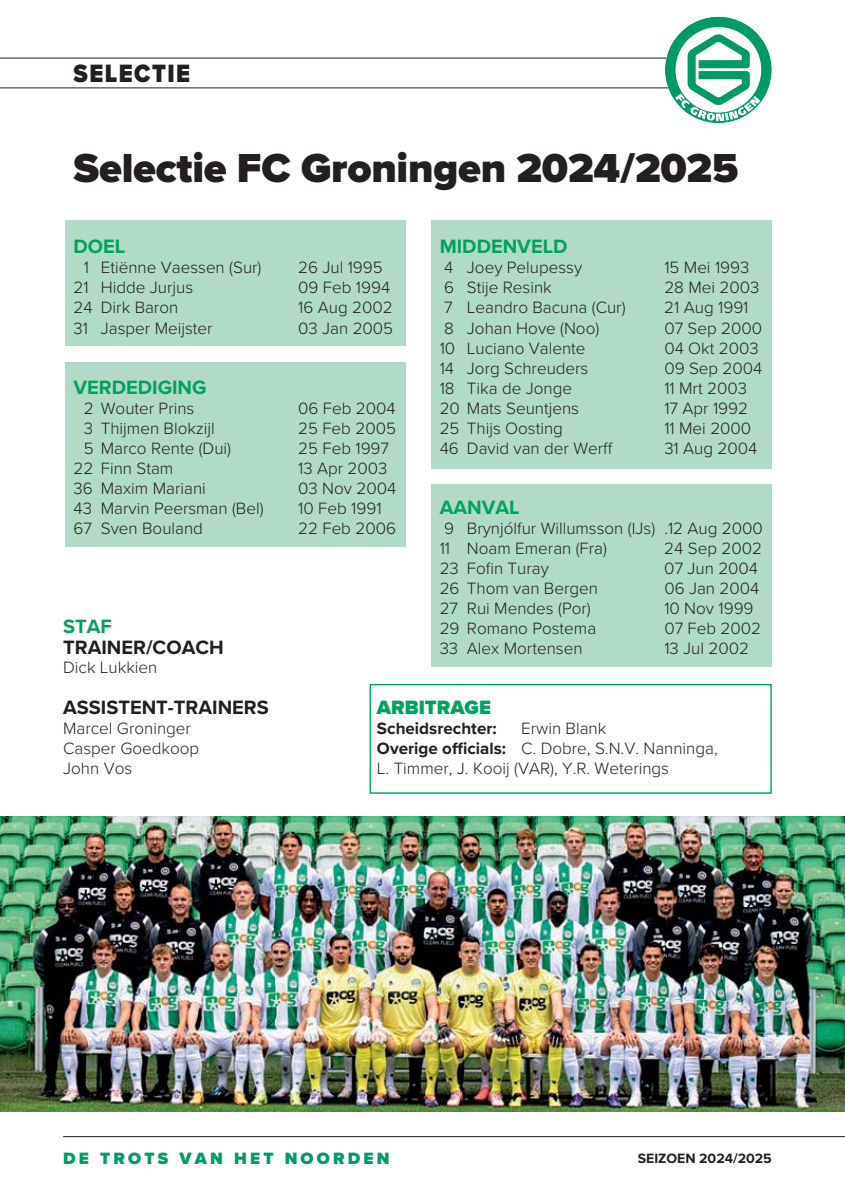
<style>
.page{position:relative;width:845px;height:1193px;background:#fff}
.page>*{position:absolute;margin:0;border:0;box-sizing:border-box;transform-origin:0 0}
.t1{font:900 42px "Proxima Nova";letter-spacing:-.005em;color:#231f20}
.t2{font:900 26px "Proxima Nova";letter-spacing:.065em;color:#231f20;scale:.9 1}
.t3{font:700 20px "Proxima Nova";color:#00a260}
.t4{font:700 20px "Proxima Nova";color:#231f20}
.t5{font:900 20px "Proxima Nova";color:#00a260}
.t6{font:300 17px/20px "Proxima Nova";color:#231f20}
.t7{font:900 17px "Proxima Nova";letter-spacing:.19em;color:#009b67}
.t8{font:700 17px "Proxima Nova";color:#231f20}
.t9{font:700 14px "Proxima Nova";color:#231f20}
.s1{font-weight:700}
</style>
<div class="page">
<div style="left:65px;top:220px;width:340px;height:126px;background:#b1dbc6"></div>
<div style="left:65px;top:362px;width:340px;height:185px;background:#b1dbc6"></div>
<div style="left:430px;top:220px;width:341px;height:248px;background:#b1dbc6"></div>
<svg style="left:0;top:17px;width:771px;height:106px"></svg>
<hr style="left:63px;top:1136px;width:781px;height:1px;background:#231f20">
<div style="left:430px;top:484px;width:341px;height:183px;background:#b1dbc6"></div>
<img style="left:0;top:816px;width:844px;height:295px">
<div style="left:369px;top:684px;width:402px;height:109px;border:1px solid #00a260"></div>
<h2 class="t2" style="left:74px;top:63px;width:131px">SELECTIE</h2>
<h1 class="t1" style="left:74px;top:152px;width:666px">Selectie FC Groningen 2024/2025</h1>
<p class="t3" style="left:74px;top:239px;width:53px">DOEL</p>
<p class="t6" style="left:84px;top:259px;width:179px">1 Etiënne Vaessen (Sur)</p>
<p class="t6" style="left:298px;top:259px;width:86px">26 Jul 1995</p>
<p class="t6" style="left:74px;top:279px;width:121px">21 Hidde Jurjus</p>
<p class="t6" style="left:298px;top:279px;width:93px">09 Feb 1994</p>
<p class="t6" style="left:74px;top:299px;width:106px">24 Dirk Baron</p>
<p class="t6" style="left:298px;top:299px;width:96px">16 Aug 2002</p>
<p class="t6" style="left:74px;top:319px;width:140px">31 Jasper Meijster</p>
<p class="t6" style="left:298px;top:319px;width:96px">03 Jan 2005</p>
<p class="t3" style="left:74px;top:379px;width:134px">VERDEDIGING</p>
<p class="t6" style="left:84px;top:399px;width:112px">2 Wouter Prins</p>
<p class="t6" style="left:298px;top:399px;width:99px">06 Feb 2004</p>
<p class="t6" style="left:84px;top:419px;width:132px">3 Thijmen Blokzijl</p>
<p class="t6" style="left:298px;top:419px;width:99px">25 Feb 2005</p>
<p class="t6" style="left:84px;top:439px;width:148px">5 Marco Rente (Dui)</p>
<p class="t6" style="left:298px;top:439px;width:92px">25 Feb 1997</p>
<p class="t6" style="left:74px;top:459px;width:101px">22 Finn Stam</p>
<p class="t6" style="left:298px;top:459px;width:91px">13 Apr 2003</p>
<p class="t6" style="left:74px;top:479px;width:134px">36 Maxim Mariani</p>
<p class="t6" style="left:298px;top:479px;width:99px">03 Nov 2004</p>
<p class="t6" style="left:74px;top:499px;width:191px">43 Marvin Peersman (Bel)</p>
<p class="t6" style="left:298px;top:499px;width:85px">10 Feb 1991</p>
<p class="t6" style="left:74px;top:519px;width:131px">67 Sven Bouland</p>
<p class="t6" style="left:298px;top:519px;width:99px">22 Feb 2006</p>
<p class="t3" style="left:439px;top:239px;width:129px">MIDDENVELD</p>
<p class="t6" style="left:444px;top:259px;width:140px">4 Joey Pelupessy</p>
<p class="t6" style="left:664px;top:259px;width:86px">15 Mei 1993</p>
<p class="t6" style="left:444px;top:279px;width:109px">6 Stije Resink</p>
<p class="t6" style="left:664px;top:279px;width:96px">28 Mei 2003</p>
<p class="t6" style="left:444px;top:299px;width:183px">7 Leandro Bacuna (Cur)</p>
<p class="t6" style="left:664px;top:299px;width:86px">21 Aug 1991</p>
<p class="t6" style="left:444px;top:319px;width:156px">8 Johan Hove (Noo)</p>
<p class="t6" style="left:664px;top:319px;width:99px">07 Sep 2000</p>
<p class="t6" style="left:439px;top:339px;width:147px">10 Luciano Valente</p>
<p class="t6" style="left:664px;top:339px;width:96px">04 Okt 2003</p>
<p class="t6" style="left:439px;top:359px;width:150px">14 Jorg Schreuders</p>
<p class="t6" style="left:664px;top:359px;width:100px">09 Sep 2004</p>
<p class="t6" style="left:439px;top:379px;width:134px">18 Tika de Jonge</p>
<p class="t6" style="left:664px;top:379px;width:84px">11 Mrt 2003</p>
<p class="t6" style="left:439px;top:399px;width:141px">20 Mats Seuntjens</p>
<p class="t6" style="left:664px;top:399px;width:85px">17 Apr 1992</p>
<p class="t6" style="left:439px;top:419px;width:125px">25 Thijs Oosting</p>
<p class="t6" style="left:664px;top:419px;width:88px">11 Mei 2000</p>
<p class="t6" style="left:439px;top:439px;width:174px">46 David van der Werff</p>
<p class="t6" style="left:664px;top:439px;width:94px">31 Aug 2004</p>
<p class="t3" style="left:439px;top:499px;width:81px">AANVAL</p>
<p class="t6" style="left:439px;top:519px;width:324px">9 Brynjólfur Willumsson (IJs) .12 Aug 2000<br>11 Noam Emeran (Fra)</p>
<p class="t6" style="left:664px;top:539px;width:99px">24 Sep 2002</p>
<p class="t3" style="left:63px;top:619px;width:50px">STAF</p>
<p class="t4" style="left:63px;top:639px;width:162px">TRAINER/COACH</p>
<p class="t6" style="left:63px;top:658px;width:96px">Dick Lukkien</p>
<p class="t4" style="left:63px;top:699px;width:207px">ASSISTENT-TRAINERS</p>
<p class="t6" style="left:63px;top:719px;width:138px">Marcel Groninger<br>Casper Goedkoop<br>John Vos</p>
<p class="t6" style="left:439px;top:559px;width:111px">23 Fofin Turay</p>
<p class="t6" style="left:664px;top:559px;width:95px">07 Jun 2004</p>
<p class="t6" style="left:439px;top:579px;width:160px">26 Thom van Bergen</p>
<p class="t6" style="left:664px;top:579px;width:96px">06 Jan 2004</p>
<p class="t6" style="left:439px;top:599px;width:152px">27 Rui Mendes (Por)</p>
<p class="t6" style="left:664px;top:599px;width:91px">10 Nov 1999</p>
<p class="t6" style="left:439px;top:619px;width:158px">29 Romano Postema</p>
<p class="t6" style="left:664px;top:619px;width:98px">07 Feb 2002</p>
<p class="t6" style="left:439px;top:639px;width:144px">33 Alex Mortensen</p>
<p class="t6" style="left:664px;top:639px;width:86px">13 Jul 2002</p>
<p class="t5" style="left:377px;top:699px;width:115px">ARBITRAGE</p>
<p class="t8" style="left:377px;top:721px;width:121px">Scheidsrechter:</p>
<p class="t6" style="left:377px;top:719px;width:342px;text-indent:144px">Erwin Blank<br><span class="s1">Overige officials:</span> C. Dobre, S.N.V. Nanninga,<br>L. Timmer, J. Kooij (VAR), Y.R. Weterings</p>
<p class="t7" style="left:63px;top:1151px;width:328px">DE TROTS VAN HET NOORDEN</p>
<p class="t9" style="left:637px;top:1153px;width:135px">SEIZOEN 2024/2025</p>
</div>
